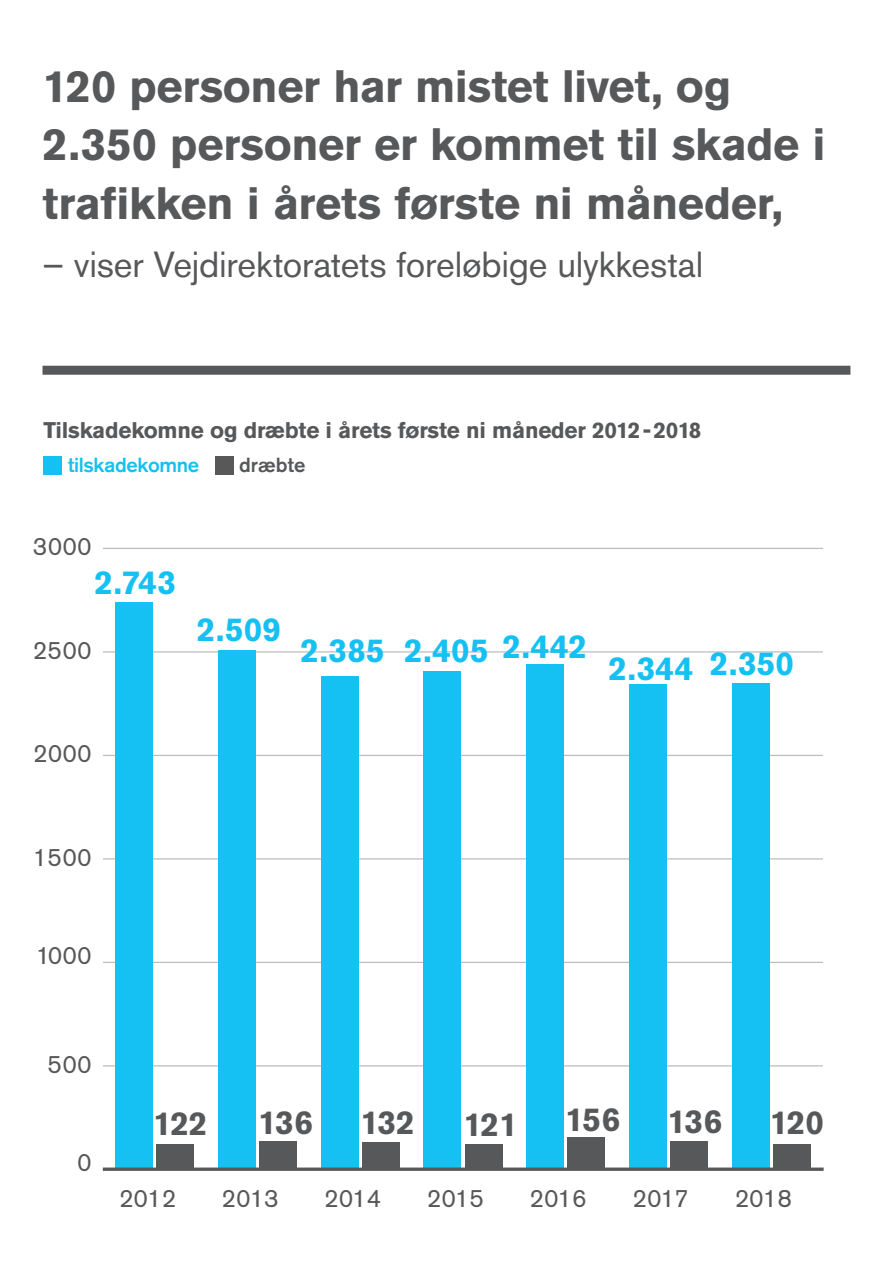
<style>
.page{position:relative;width:893px;height:1263px;background:#fff}
.page>*{position:absolute;margin:0;border:0;box-sizing:border-box;transform-origin:0 0}
.Manchet{font:700 45px/58.5px "Akzidenz Grotesk Std";letter-spacing:-.005em;color:#57585a}
.Manchet-2{font:36px "Akzidenz Grotesk Std";letter-spacing:-.005em;color:#57585a}
.t1{font:700 33px "Akzidenz Grotesk Std";letter-spacing:.01em;color:#15c0f2}
.t2{font:700 33px "Akzidenz Grotesk Std";letter-spacing:-.02em;color:#57585a}
.t3{font:25.05px "Akzidenz Grotesk Std";color:#57585a}
.t4{font:700 22.5px "Akzidenz Grotesk Std";letter-spacing:-.01em;color:#57585a}
.t5{font:500 20.25px "Akzidenz Grotesk Std";letter-spacing:-.02em;color:#15c0f2}
.t6{font:500 20.25px "Akzidenz Grotesk Std";color:#57585a}
</style>
<div class="page">
<div style="left:43px;top:366px;width:807px;height:9px;background:#57585a"></div>
<hr style="left:103px;top:1065px;width:720px;height:1px;background:#bcbdc0">
<hr style="left:103px;top:962px;width:720px;height:1px;background:#bcbdc0">
<hr style="left:103px;top:858px;width:720px;height:1px;background:#bcbdc0">
<hr style="left:103px;top:755px;width:720px;height:1px;background:#bcbdc0">
<hr style="left:103px;top:651px;width:720px;height:1px;background:#bcbdc0">
<hr style="left:103px;top:548px;width:720px;height:1px;background:#bcbdc0">
<div style="left:156px;top:1144px;width:37px;height:25px;background:#57585a"></div>
<div style="left:259px;top:1141px;width:37px;height:28px;background:#57585a"></div>
<div style="left:362px;top:1142px;width:37px;height:27px;background:#57585a"></div>
<div style="left:465px;top:1144px;width:37px;height:25px;background:#57585a"></div>
<div style="left:568px;top:1137px;width:37px;height:32px;background:#57585a"></div>
<div style="left:671px;top:1141px;width:37px;height:28px;background:#57585a"></div>
<div style="left:774px;top:1144px;width:37px;height:25px;background:#57585a"></div>
<div style="left:115px;top:602px;width:37px;height:567px;background:#15c0f2"></div>
<div style="left:218px;top:650px;width:37px;height:519px;background:#15c0f2"></div>
<div style="left:321px;top:676px;width:37px;height:493px;background:#15c0f2"></div>
<div style="left:424px;top:672px;width:37px;height:497px;background:#15c0f2"></div>
<div style="left:527px;top:664px;width:37px;height:505px;background:#15c0f2"></div>
<div style="left:630px;top:684px;width:37px;height:485px;background:#15c0f2"></div>
<div style="left:732px;top:683px;width:37px;height:486px;background:#15c0f2"></div>
<svg style="left:103px;top:1167px;width:721px;height:4px;fill:#57585a"></svg>
<div style="left:44px;top:456px;width:18px;height:18px;background:#15c0f2"></div>
<div style="left:215px;top:456px;width:19px;height:18px;background:#57585a"></div>
<p class="Manchet" style="left:43px;top:57px;width:785px">120 personer har mistet livet, og<br>2.350 personer er kommet til skade i trafikken i årets første ni måneder,</p>
<p class="Manchet-2" style="left:43px;top:243px;width:662px">– viser Vejdirektoratets foreløbige ulykkestal</p>
<p class="t4" style="left:44px;top:417px;width:659px">Tilskadekomne og dræbte i årets første ni måneder 2012-2018</p>
<p class="t5" style="left:68px;top:453px;width:132px">tilskadekomne</p>
<p class="t6" style="left:239px;top:453px;width:68px">dræbte</p>
<p class="t3" style="left:33px;top:532px;width:61px">3000</p>
<p class="t1" style="left:95px;top:563px;width:83px">2.743</p>
<p class="t3" style="left:33px;top:635px;width:61px">2500</p>
<p class="t1" style="left:197px;top:610px;width:86px">2.509</p>
<p class="t1" style="left:300px;top:632px;width:86px">2.385</p>
<p class="t1" style="left:404px;top:632px;width:86px">2.405</p>
<p class="t1" style="left:502px;top:627px;width:86px">2.442</p>
<p class="t1" style="left:608px;top:649px;width:86px">2.344</p>
<p class="t1" style="left:710px;top:645px;width:86px">2.350</p>
<p class="t3" style="left:33px;top:739px;width:60px">2000</p>
<p class="t3" style="left:33px;top:842px;width:61px">1500</p>
<p class="t3" style="left:36px;top:940px;width:57px">1000</p>
<p class="t3" style="left:47px;top:1049px;width:46px">500</p>
<p class="t3" style="left:77px;top:1147px;width:16px">0</p>
<p class="t2" style="left:153px;top:1104px;width:56px">122</p>
<p class="t2" style="left:258px;top:1103px;width:56px">136</p>
<p class="t2" style="left:360px;top:1103px;width:56px">132</p>
<p class="t2" style="left:463px;top:1105px;width:56px">121</p>
<p class="t2" style="left:565px;top:1101px;width:57px">156</p>
<p class="t2" style="left:667px;top:1102px;width:56px">136</p>
<p class="t2" style="left:770px;top:1103px;width:56px">120</p>
<p class="t3" style="left:119px;top:1183px;width:59px">2012</p>
<p class="t3" style="left:222px;top:1183px;width:59px">2013</p>
<p class="t3" style="left:324px;top:1183px;width:59px">2014</p>
<p class="t3" style="left:427px;top:1183px;width:59px">2015</p>
<p class="t3" style="left:529px;top:1183px;width:59px">2016</p>
<p class="t3" style="left:633px;top:1183px;width:58px">2017</p>
<p class="t3" style="left:735px;top:1183px;width:59px">2018</p>
</div>
